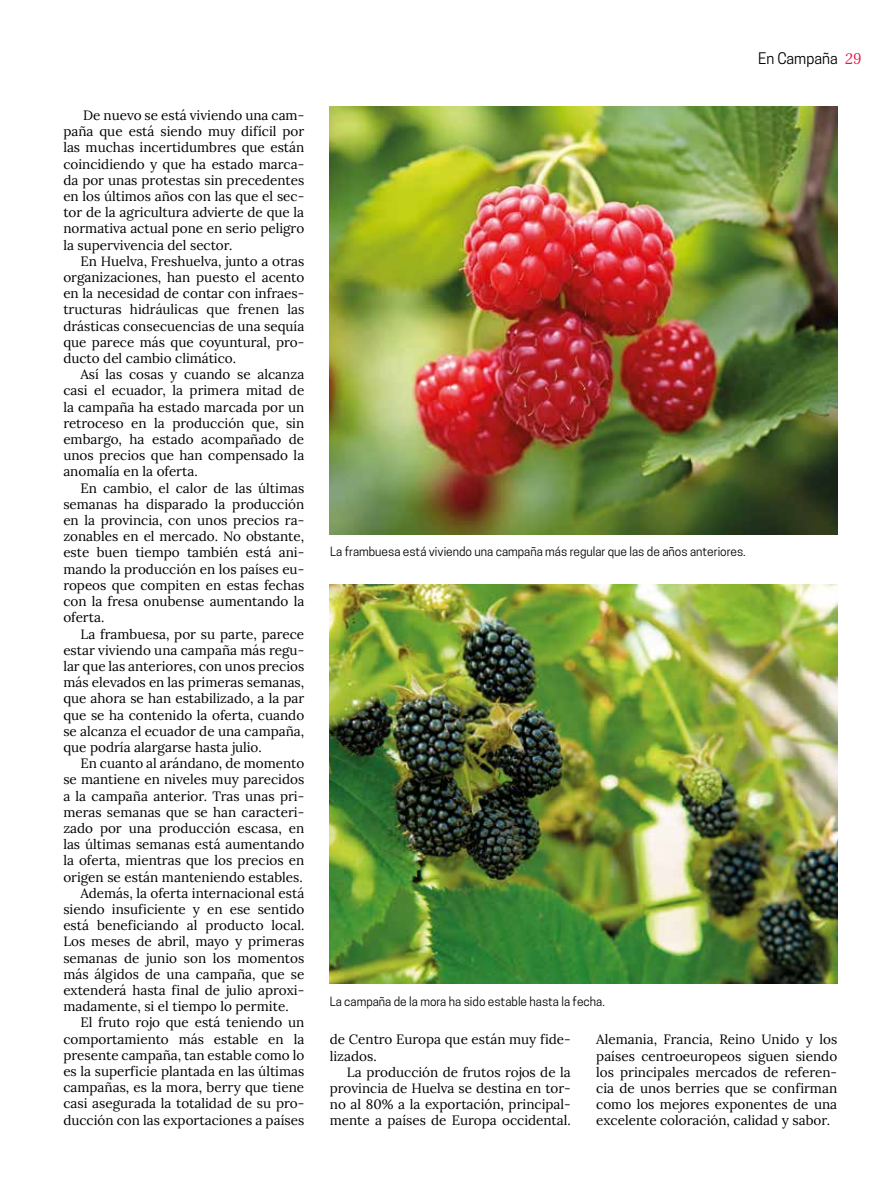
<style>
.page{position:relative;width:893px;height:1191px;background:#fff}
.page>*{position:absolute;margin:0;border:0;box-sizing:border-box;transform-origin:0 0}
.t1{font:15px "Cooper Hewitt";color:#000}
.t2{font:13.5px/16.2px "Lora";color:#000;text-align:justify}
.t3{font:12px "Cooper Hewitt";color:#000}
.s1{font-family:"Lora";font-style:italic;color:#e61846}
</style>
<div class="page">
<img style="left:330px;top:106px;width:507px;height:428px">
<img style="left:329px;top:584px;width:509px;height:400px">
<p class="t2" style="left:63px;top:106px;width:242px;text-indent:20px">De nuevo se está viviendo una cam&shy;paña que está siendo muy difícil por las muchas incertidumbres que están coincidiendo y que ha estado marca&shy;da por unas protestas sin precedentes en los últimos años con las que el sec&shy;tor de la agricultura advierte de que la normativa actual pone en serio peligro la supervivencia del sector.</p>
<p class="t2" style="left:63px;top:252px;width:242px;text-indent:17px">En Huelva, Freshuelva, junto a otras organizaciones, han puesto el acento en la necesidad de contar con infraes&shy;tructuras hidráulicas que frenen las drásticas consecuencias de una sequía que parece más que coyuntural, pro&shy;ducto del cambio climático.</p>
<p class="t2" style="left:63px;top:365px;width:242px;text-indent:17px">Así las cosas y cuando se alcanza casi el ecuador, la primera mitad de la campaña ha estado marcada por un retroceso en la producción que, sin embargo, ha estado acompañado de unos precios que han compensado la anomalía en la oferta.</p>
<p class="t2" style="left:63px;top:479px;width:242px;text-indent:17px">En cambio, el calor de las últimas semanas ha disparado la producción en la provincia, con unos precios ra&shy;zonables en el mercado. No obstante, este buen tiempo también está ani&shy;mando la producción en los países eu&shy;ropeos que compiten en estas fechas con la fresa onubense aumentando la oferta.</p>
<p class="t2" style="left:63px;top:624px;width:242px;text-indent:17px">La frambuesa, por su parte, parece estar viviendo una campaña más regu&shy;lar que las anteriores, con unos precios más elevados en las primeras semanas, que ahora se han estabilizado, a la par que se ha contenido la oferta, cuando se alcanza el ecuador de una campaña, que podría alargarse hasta julio.</p>
<p class="t2" style="left:80px;top:754px;width:225px">En cuanto al arándano, de momento</p>
<p class="t2" style="left:63px;top:770px;width:242px">se mantiene en niveles muy parecidos</p>
<p class="t2" style="left:63px;top:786px;width:242px">a la campaña anterior. Tras unas pri-</p>
<p class="t2" style="left:63px;top:803px;width:242px">meras semanas que se han caracteri-</p>
<p class="t2" style="left:63px;top:819px;width:242px">zado por una producción escasa, en</p>
<p class="t2" style="left:63px;top:835px;width:242px">las últimas semanas está aumentando</p>
<p class="t2" style="left:63px;top:851px;width:242px">la oferta, mientras que los precios en</p>
<p class="t2" style="left:63px;top:867px;width:241px">origen se están manteniendo estables.</p>
<p class="t2" style="left:80px;top:884px;width:225px">Además, la oferta internacional está</p>
<p class="t2" style="left:63px;top:900px;width:242px">siendo insuficiente y en ese sentido</p>
<p class="t2" style="left:63px;top:916px;width:242px">está beneficiando al producto local.</p>
<p class="t2" style="left:63px;top:932px;width:242px">Los meses de abril, mayo y primeras</p>
<p class="t2" style="left:63px;top:948px;width:242px">semanas de junio son los momentos</p>
<p class="t2" style="left:63px;top:965px;width:242px">más álgidos de una campaña, que se</p>
<p class="t2" style="left:63px;top:981px;width:242px">extenderá hasta final de julio aproxi-</p>
<p class="t2" style="left:63px;top:997px;width:227px">madamente, si el tiempo lo permite.</p>
<p class="t2" style="left:80px;top:1013px;width:225px">El fruto rojo que está teniendo un</p>
<p class="t2" style="left:63px;top:1029px;width:242px">comportamiento más estable en la</p>
<p class="t2" style="left:63px;top:1046px;width:242px">presente campaña, tan estable como lo</p>
<p class="t2" style="left:63px;top:1062px;width:242px">es la superficie plantada en las últimas</p>
<p class="t2" style="left:63px;top:1078px;width:242px">campañas, es la mora, berry que tiene</p>
<p class="t2" style="left:63px;top:1094px;width:242px">casi asegurada la totalidad de su pro-</p>
<p class="t2" style="left:63px;top:1110px;width:242px">ducción con las exportaciones a países</p>
<p class="t1" style="left:758px;top:50px;width:105px">En Campaña <span class="s1">29</span></p>
<p class="t3" style="left:330px;top:544px;width:417px">La frambuesa está viviendo una campaña más regular que las de años anteriores.</p>
<p class="t3" style="left:330px;top:994px;width:277px">La campaña de la mora ha sido estable hasta la fecha.</p>
<p class="t2" style="left:330px;top:1030px;width:242px">de Centro Europa que están muy fide&shy;lizados.</p>
<p class="t2" style="left:330px;top:1063px;width:242px;text-indent:17px">La producción de frutos rojos de la provincia de Huelva se destina en tor&shy;no al 80% a la exportación, principal&shy;mente a países de Europa occidental.</p>
<p class="t2" style="left:596px;top:1030px;width:242px">Alemania, Francia, Reino Unido y los países centroeuropeos siguen siendo los principales mercados de referen&shy;cia de unos berries que se confirman como los mejores exponentes de una excelente coloración, calidad y sabor.</p>
</div>
